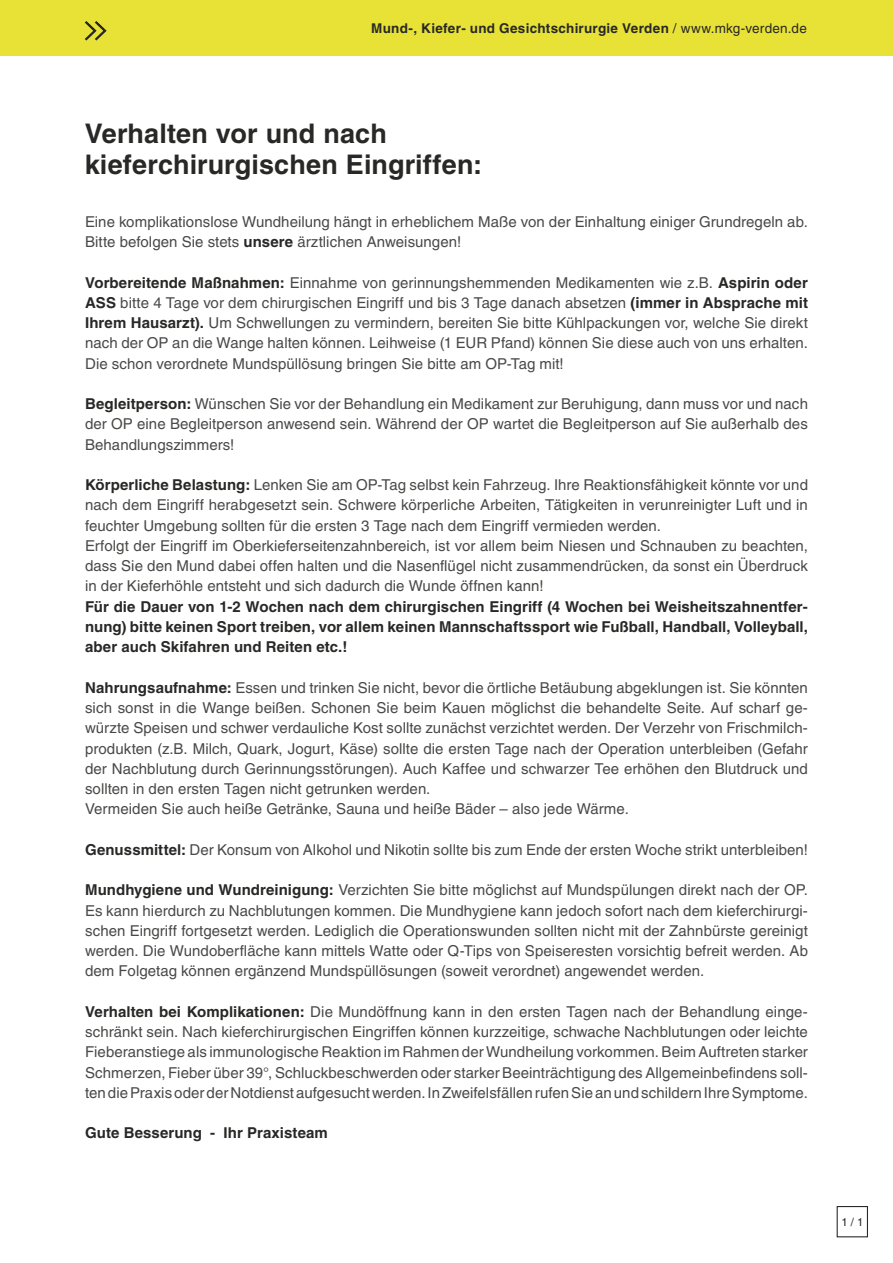
<style>
.page{position:relative;width:893px;height:1263px;background:#fff}
.page>*{position:absolute;margin:0;border:0;box-sizing:border-box;transform-origin:0 0}
.t1{font:700 27px/31.5px "Helvetica LT Std";letter-spacing:.005em;color:#282827}
.t2{font:15px/20.2px "Helvetica LT Std";letter-spacing:.005em;color:#494948;text-align:justify}
.t3{font:700 15px/20.2px "Helvetica LT Std";letter-spacing:.005em;color:#282827;text-align:justify}
.t4{font:700 13.5px "Helvetica LT Std";letter-spacing:.02em;color:#282827}
.t5{font:11.25px "Helvetica LT Std";color:#282827}
.s1{font-weight:400}
.s2{font-weight:700;color:#282827}
</style>
<div class="page">
<div style="left:0;top:0;width:893px;height:55px;background:#e8e236"></div>
<svg style="left:84px;top:21px;width:23px;height:20px"></svg>
<div style="left:837px;top:1206px;width:31px;height:31px;border:1px solid #282827"></div>
<p class="t4" style="left:371px;top:20px;width:437px">Mund-, Kiefer- und Gesichtschirurgie Verden <span class="s1">/ www.mkg-verden.de</span></p>
<h1 class="t1" style="left:85px;top:117px;width:399px">Verhalten vor und nach kieferchirurgischen Eingriffen:</h1>
<p class="t2" style="left:85px;top:211px;width:724px">Eine komplikationslose Wundheilung hängt in erheblichem Maße von der Einhaltung einiger Grundregeln ab.<br>Bitte befolgen Sie stets <span class="s2">unsere</span> ärztlichen Anweisungen!</p>
<p class="t2" style="left:85px;top:272px;width:724px"><span class="s2">Vorbereitende Maßnahmen:</span> Einnahme von gerinnungshemmenden Medikamenten wie z.B. <span class="s2">Aspirin oder ASS</span> bitte 4 Tage vor dem chirurgischen Eingriff und bis 3 Tage danach absetzen <span class="s2">(immer in Absprache mit Ihrem Hausarzt).</span> Um Schwellungen zu vermindern, bereiten Sie bitte Kühlpackungen vor, welche Sie direkt nach der OP an die Wange halten können. Leihweise (1 EUR Pfand) können Sie diese auch von uns erhalten.<br>Die schon verordnete Mundspüllösung bringen Sie bitte am OP-Tag mit!</p>
<p class="t2" style="left:85px;top:394px;width:724px"><span class="s2">Begleitperson:</span> Wünschen Sie vor der Behandlung ein Medikament zur Beruhigung, dann muss vor und nach der OP eine Begleitperson anwesend sein. Während der OP wartet die Begleitperson auf Sie außerhalb des Behandlungszimmers!</p>
<p class="t2" style="left:85px;top:475px;width:724px;text-align:left"><span class="s2">Körperliche Belastung:</span> Lenken Sie am OP-Tag selbst kein Fahrzeug. Ihre Reaktionsfähigkeit könnte vor und nach dem Eingriff herabgesetzt sein. Schwere körperliche Arbeiten, Tätigkeiten in verunreinigter Luft und in feuchter Umgebung sollten für die ersten 3 Tage nach dem Eingriff vermieden werden.<br>Erfolgt der Eingriff im Oberkieferseitenzahnbereich, ist vor allem beim Niesen und Schnauben zu beachten, dass Sie den Mund dabei offen halten und die Nasenflügel nicht zusammendrücken, da sonst ein Überdruck in der Kieferhöhle entsteht und sich dadurch die Wunde öffnen kann!</p>
<p class="t3" style="left:85px;top:596px;width:724px">Für die Dauer von 1-2 Wochen nach dem chirurgischen Eingriff (4 Wochen bei Weisheitszahnentfer&shy;nung) bitte keinen Sport treiben, vor allem keinen Mannschaftssport wie Fußball, Handball, Volleyball, aber auch Skifahren und Reiten etc.!</p>
<p class="t2" style="left:85px;top:677px;width:724px;text-align:left"><span class="s2">Nahrungsaufnahme:</span> Essen und trinken Sie nicht, bevor die örtliche Betäubung abgeklungen ist. Sie könnten sich sonst in die Wange beißen. Schonen Sie beim Kauen möglichst die behandelte Seite. Auf scharf ge&shy;würzte Speisen und schwer verdauliche Kost sollte zunächst verzichtet werden. Der Verzehr von Frischmilch&shy;produkten (z.B. Milch, Quark, Jogurt, Käse) sollte die ersten Tage nach der Operation unterbleiben (Gefahr der Nachblutung durch Gerinnungsstörungen). Auch Kaffee und schwarzer Tee erhöhen den Blutdruck und sollten in den ersten Tagen nicht getrunken werden.<br>Vermeiden Sie auch heiße Getränke, Sauna und heiße Bäder – also jede Wärme.</p>
<p class="t2" style="left:85px;top:839px;width:724px"><span class="s2">Genussmittel:</span> Der Konsum von Alkohol und Nikotin sollte bis zum Ende der ersten Woche strikt unterbleiben!</p>
<p class="t2" style="left:85px;top:880px;width:724px"><span class="s2">Mundhygiene und Wundreinigung:</span> Verzichten Sie bitte möglichst auf Mundspülungen direkt nach der OP.<br>Es kann hierdurch zu Nachblutungen kommen. Die Mundhygiene kann jedoch sofort nach dem kieferchirurgi&shy;schen Eingriff fortgesetzt werden. Lediglich die Operationswunden sollten nicht mit der Zahnbürste gereinigt werden. Die Wundoberfläche kann mittels Watte oder Q-Tips von Speiseresten vorsichtig befreit werden. Ab dem Folgetag können ergänzend Mundspüllösungen (soweit verordnet) angewendet werden.</p>
<p class="t2" style="left:85px;top:1001px;width:724px"><span class="s2">Verhalten bei Komplikationen:</span> Die Mundöffnung kann in den ersten Tagen nach der Behandlung einge&shy;schränkt sein. Nach kieferchirurgischen Eingriffen können kurzzeitige, schwache Nachblutungen oder leichte Fieberanstiege als immunologische Reaktion im Rahmen der Wundheilung vorkommen. Beim Auftreten starker Schmerzen, Fieber über 39°, Schluckbeschwerden oder starker Beeinträchtigung des Allgemeinbefindens soll&shy;ten die Praxis oder der Notdienst aufgesucht werden. In Zweifelsfällen rufen Sie an und schildern Ihre Symptome.</p>
<p class="t3" style="left:85px;top:1123px;width:244px">Gute Besserung - Ihr Praxisteam</p>
<p class="t5" style="left:841px;top:1215px;width:23px">1 / 1</p>
</div>
